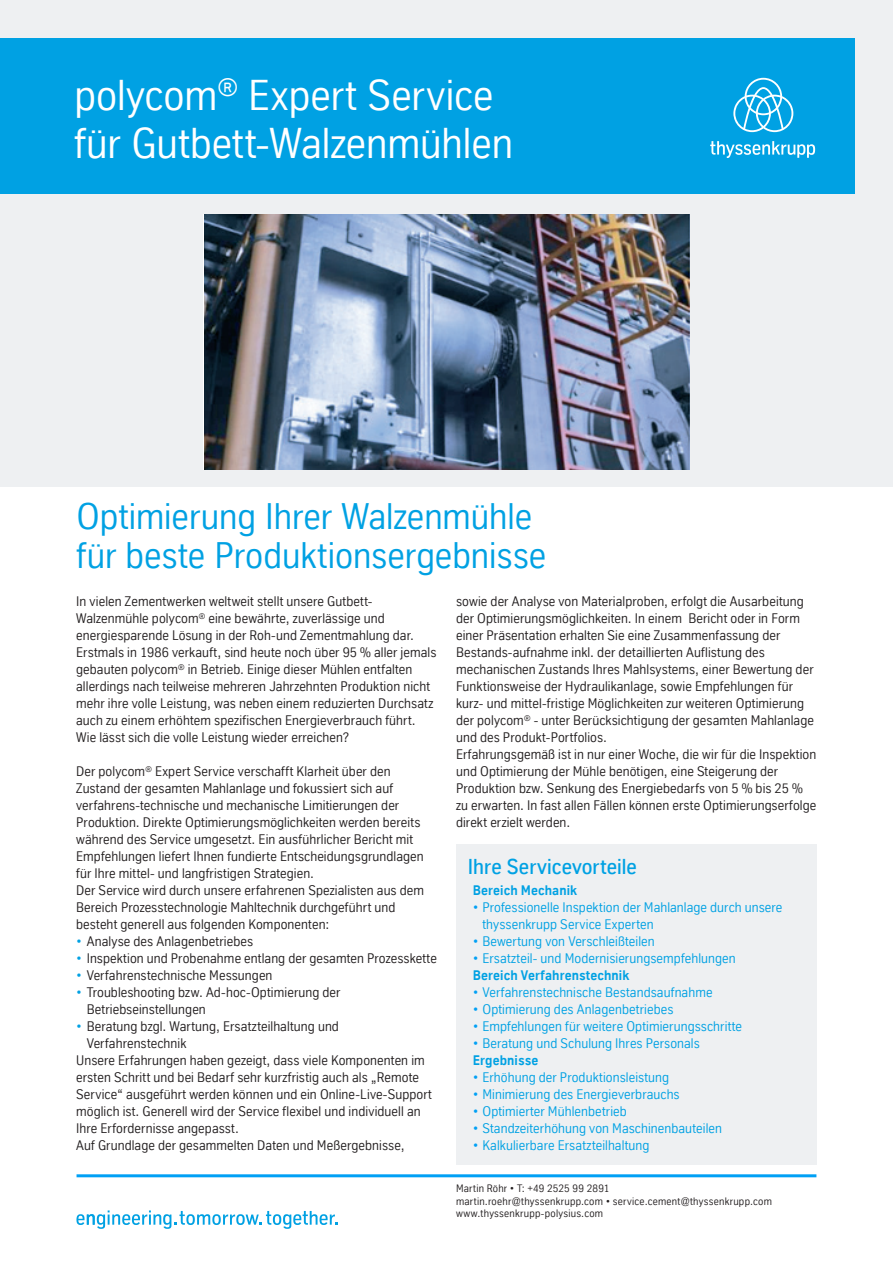
<style>
.page{position:relative;width:893px;height:1263px;background:#fff}
.page>*{position:absolute;margin:0;border:0;box-sizing:border-box;transform-origin:0 0}
.t1{font:42px/47.2px "TK Type";color:#fff}
.t2{font:36px/39.5px "TK Type";color:#00a1e3}
.t3{font:500 21px "TK Type";letter-spacing:.005em;color:#00a1e3}
.t4{font:13.5px/17px "TK Type";letter-spacing:.01em;color:#231f20}
.t5{font:13.5px/17px "TK Type";letter-spacing:.01em;color:#00a1e3}
.t6{font:700 13.5px "TK Type";letter-spacing:.01em;color:#00a1e3}
.t7{font:10.5px/12.8px "TK Type";letter-spacing:.025em;color:#231f20}
.s1{color:#00a1e3}
.s2{color:#00a0f5}
.s3{font-weight:700}
</style>
<div class="page">
<div style="left:0;top:0;width:893px;height:487px;background:#eef0f2"></div>
<svg style="left:76px;top:1210px;width:261px;height:19px"></svg>
<hr style="left:77px;top:1174px;width:739px;height:3px;background:#00a0f5">
<div style="left:0;top:38px;width:855px;height:155px;background:#00a1e3"></div>
<svg style="left:733px;top:78px;width:60px;height:54px"></svg>
<svg style="left:710px;top:141px;width:105px;height:17px"></svg>
<div style="left:456px;top:844px;width:360px;height:321px;background:#eef0f2"></div>
<img style="left:204px;top:215px;width:486px;height:255px">
<h1 class="t1" style="left:74px;top:72px;width:440px">polycom<sup>®</sup> Expert Service für Gutbett-Walzenmühlen</h1>
<h2 class="t2" style="left:77px;top:496px;width:471px">Optimierung Ihrer Walzenmühle für beste Produktionsergebnisse</h2>
<p class="t4" style="left:76px;top:593px;width:362px">In vielen Zementwerken weltweit stellt unsere Gutbett-Walzenmühle polycom<sup>®</sup> eine bewährte, zuverlässige und energiesparende Lösung in der Roh-und Zementmahlung dar.<br>Erstmals in 1986 verkauft, sind heute noch über 95 % aller jemals gebauten polycom<sup>®</sup> in Betrieb. Einige dieser Mühlen entfalten allerdings nach teilweise mehreren Jahrzehnten Produktion nicht mehr ihre volle Leistung, was neben einem reduzierten Durchsatz auch zu einem erhöhtem spezifischen Energieverbrauch führt.<br>Wie lässt sich die volle Leistung wieder erreichen?</p>
<p class="t4" style="left:76px;top:763px;width:349px">Der polycom<sup>®</sup> Expert Service verschafft Klarheit über den Zustand der gesamten Mahlanlage und fokussiert sich auf verfahrens-technische und mechanische Limitierungen der Produktion. Direkte Optimierungsmöglichkeiten werden bereits während des Service umgesetzt. Ein ausführlicher Bericht mit Empfehlungen liefert Ihnen fundierte Entscheidungsgrundlagen für Ihre mittel- und langfristigen Strategien.<br>Der Service wird durch unsere erfahrenen Spezialisten aus dem Bereich Prozesstechnologie Mahltechnik durchgeführt und besteht generell aus folgenden Komponenten:</p>
<p class="t4" style="left:76px;top:933px;width:178px"><span class="s1">•</span> Analyse des Anlagenbetriebes</p>
<p class="t4" style="left:76px;top:950px;width:362px"><span class="s1">•</span> Inspektion und Probenahme entlang der gesamten Prozesskette</p>
<p class="t4" style="left:76px;top:967px;width:198px"><span class="s1">•</span> Verfahrenstechnische Messungen</p>
<p class="t4" style="left:87px;top:984px;width:255px;text-indent:-11px"><span class="s1">•</span> Troubleshooting bzw. Ad-hoc-Optimierung der<br>Betriebseinstellungen</p>
<p class="t4" style="left:76px;top:1018px;width:264px"><span class="s1">•</span> Beratung bzgl. Wartung, Ersatzteilhaltung und</p>
<p class="t4" style="left:87px;top:1035px;width:101px">Verfahrenstechnik</p>
<p class="t4" style="left:76px;top:1052px;width:350px">Unsere Erfahrungen haben gezeigt, dass viele Komponenten im</p>
<p class="t4" style="left:76px;top:1069px;width:344px">ersten Schritt und bei Bedarf sehr kurzfristig auch als „Remote</p>
<p class="t4" style="left:76px;top:1086px;width:357px">Service“ ausgeführt werden können und ein Online-Live-Support</p>
<p class="t4" style="left:76px;top:1103px;width:346px">möglich ist. Generell wird der Service flexibel und individuell an</p>
<p class="t4" style="left:76px;top:1120px;width:164px">Ihre Erfordernisse angepasst.</p>
<p class="t4" style="left:76px;top:1137px;width:330px">Auf Grundlage der gesammelten Daten und Meßergebnisse,</p>
<p class="t4" style="left:456px;top:593px;width:362px">sowie der Analyse von Materialproben, erfolgt die Ausarbeitung der Optimierungsmöglichkeiten. In einem Bericht oder in Form einer Präsentation erhalten Sie eine Zusammenfassung der Bestands-aufnahme inkl. der detaillierten Auflistung des mechanischen Zustands Ihres Mahlsystems, einer Bewertung der Funktionsweise der Hydraulikanlage, sowie Empfehlungen für kurz- und mittel-fristige Möglichkeiten zur weiteren Optimierung der polycom<sup>®</sup> - unter Berücksichtigung der gesamten Mahlanlage und des Produkt-Portfolios.<br>Erfahrungsgemäß ist in nur einer Woche, die wir für die Inspektion und Optimierung der Mühle benötigen, eine Steigerung der Produktion bzw. Senkung des Energiebedarfs von 5 % bis 25 % zu erwarten. In fast allen Fällen können erste Optimierungserfolge direkt erzielt werden.</p>
<h3 class="t3" style="left:468px;top:854px;width:170px">Ihre Servicevorteile</h3>
<p class="t6" style="left:473px;top:883px;width:106px">Bereich Mechanik</p>
<p class="t5" style="left:482px;top:899px;width:302px;text-indent:-10px"><span class="s2">•</span> Professionelle Inspektion der Mahlanlage durch unsere thyssenkrupp Service Experten</p>
<p class="t5" style="left:473px;top:933px;width:183px"><span class="s2">•</span> Bewertung von Verschleißteilen</p>
<p class="t5" style="left:473px;top:950px;width:264px"><span class="s2">•</span> Ersatzteil- und Modernisierungsempfehlungen<br><span class="s3">Bereich Verfahrenstechnik</span></p>
<p class="t5" style="left:473px;top:984px;width:241px"><span class="s2">•</span> Verfahrenstechnische Bestandsaufnahme</p>
<p class="t5" style="left:473px;top:1001px;width:202px"><span class="s2">•</span> Optimierung des Anlagenbetriebes</p>
<p class="t5" style="left:473px;top:1018px;width:271px"><span class="s2">•</span> Empfehlungen für weitere Optimierungsschritte</p>
<p class="t5" style="left:473px;top:1035px;width:228px"><span class="s2">•</span> Beratung und Schulung Ihres Personals<br><span class="s3">Ergebnisse</span></p>
<p class="t5" style="left:473px;top:1069px;width:198px"><span class="s2">•</span> Erhöhung der Produktionsleistung</p>
<p class="t5" style="left:473px;top:1086px;width:208px"><span class="s2">•</span> Minimierung des Energieverbrauchs</p>
<p class="t5" style="left:473px;top:1103px;width:155px"><span class="s2">•</span> Optimierter Mühlenbetrieb</p>
<p class="t5" style="left:473px;top:1120px;width:251px"><span class="s2">•</span> Standzeiterhöhung von Maschinenbauteilen</p>
<p class="t5" style="left:473px;top:1137px;width:178px"><span class="s2">•</span> Kalkulierbare Ersatzteilhaltung</p>
<p class="t7" style="left:456px;top:1182px;width:317px">Martin Röhr • T: +49 2525 99 2891<br>martin.roehr@thyssenkrupp.com • service.cement@thyssenkrupp.com www.thyssenkrupp-polysius.com</p>
</div>
